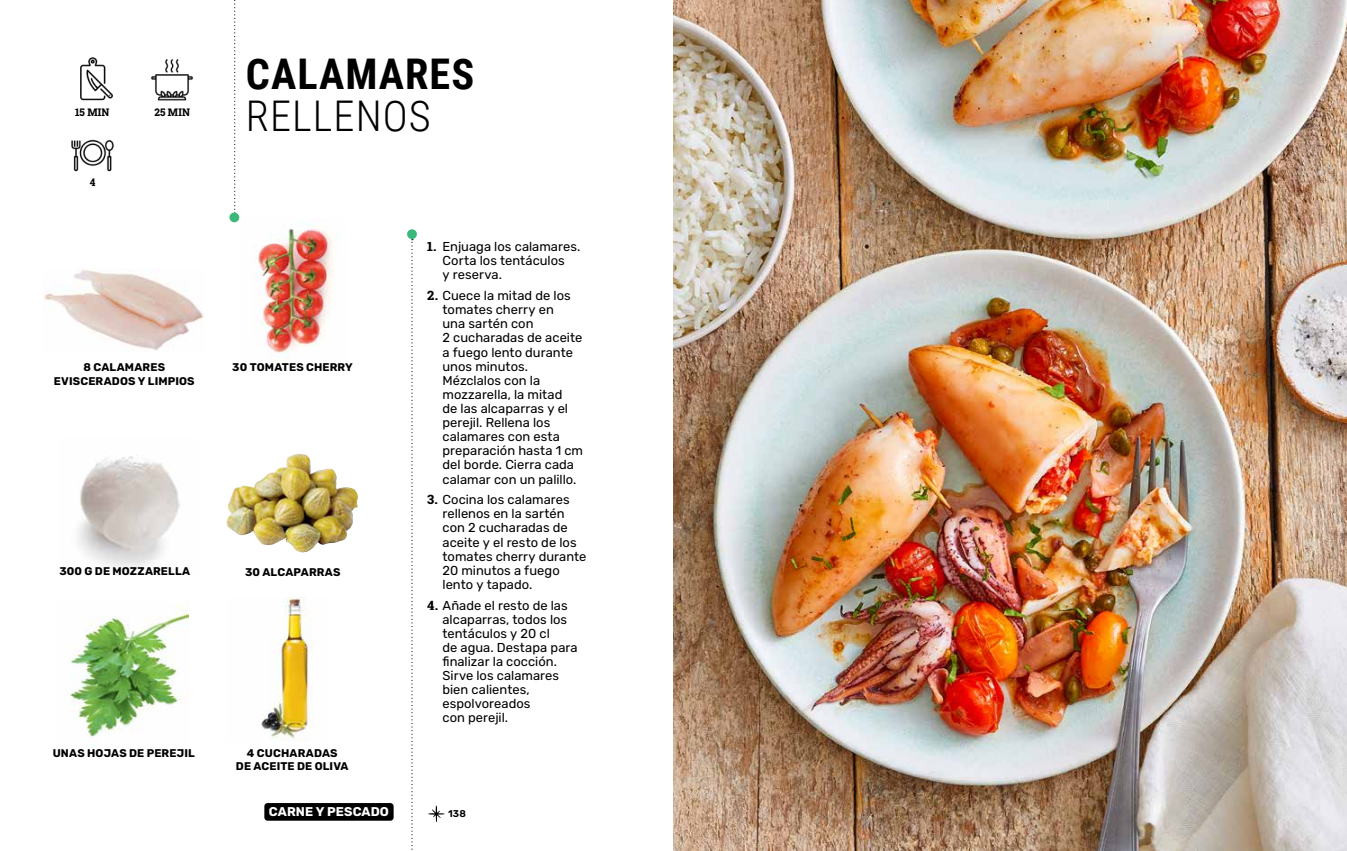
<style>
.page{position:relative;width:1347px;height:851px;background:#fff}
.page>*{position:absolute;margin:0;border:0;box-sizing:border-box;transform-origin:0 0}
.t1{font:700 42.25px "Roboto Condensed";letter-spacing:.025em;color:#000}
.t2{font:300 42.25px "Roboto Condensed";letter-spacing:.025em;color:#000}
.t3{font:12.88px/14.1px "Rubik";color:#000}
.t4{font:700 12.75px "Rubik";letter-spacing:.005em;color:#fff}
.t5{font:700 11.12px/13.5px "Rubik";letter-spacing:.01em;color:#000;text-align:center}
.t6{font:800 10.62px "Roboto Slab";letter-spacing:.02em;color:#000;scale:.95 1}
.t7{font:600 9.75px "Rubik";color:#000}
.s1{font-family:"Roboto Slab";font-weight:800}
</style>
<div class="page">
<img style="left:78px;top:455px;width:102px;height:113px">
<img style="left:261px;top:597px;width:52px;height:143px">
<img style="left:254px;top:225px;width:79px;height:136px">
<img style="left:70px;top:605px;width:118px;height:132px">
<img style="left:43px;top:270px;width:160px;height:81px">
<img style="left:226px;top:453px;width:132px;height:99px">
<svg style="left:234px;top:0;width:2px;height:210px"></svg>
<svg style="left:411px;top:239px;width:2px;height:611px"></svg>
<div style="left:229px;top:212px;width:10px;height:10px;background:#3bb87c;border-radius:50%"></div>
<div style="left:407px;top:229px;width:10px;height:10px;background:#3bb87c;border-radius:50%"></div>
<img style="left:673px;top:0;width:673px;height:850px">
<img style="left:71px;top:139px;width:43px;height:33px">
<img style="left:151px;top:59px;width:42px;height:42px">
<img style="left:80px;top:57px;width:33px;height:44px">
<svg style="left:428px;top:805px;width:16px;height:16px"></svg>
<div style="left:264px;top:802px;width:129px;height:18px;background:#000;border-radius:3px"></div>
<p class="t6" style="left:75px;top:105px;width:38px">15 MIN</p>
<p class="t6" style="left:154px;top:105px;width:39px">25 MIN</p>
<p class="t6" style="left:90px;top:174px;width:7px">4</p>
<h1 class="t1" style="left:246px;top:44px;width:230px">CALAMARES</h1>
<h1 class="t2" style="left:246px;top:86px;width:186px">RELLENOS</h1>
<p class="t5" style="left:84px;top:361px;width:83px">8 CALAMARES</p>
<p class="t5" style="left:232px;top:361px;width:122px">30 TOMATES CHERRY</p>
<p class="t5" style="left:54px;top:374px;width:142px">EVISCERADOS Y LIMPIOS</p>
<p class="t5" style="left:59px;top:564px;width:132px">300 G DE MOZZARELLA</p>
<p class="t5" style="left:245px;top:565px;width:97px">30 ALCAPARRAS</p>
<p class="t5" style="left:53px;top:746px;width:143px">UNAS HOJAS DE PEREJIL</p>
<p class="t5" style="left:236px;top:746px;width:114px">4 CUCHARADAS<br>DE ACEITE DE OLIVA</p>
<p class="t3" style="left:442px;top:240px;width:139px;text-indent:-15px"><span class="s1">1.</span> Enjuaga los calamares.<br>Corta los tentáculos<br>y reserva.</p>
<p class="t3" style="left:442px;top:289px;width:142px;text-indent:-15px"><span class="s1">2.</span> Cuece la mitad de los tomates cherry en<br>una sartén con<br>2 cucharadas de aceite a fuego lento durante unos minutos.<br>Mézclalos con la mozzarella, la mitad<br>de las alcaparras y el perejil. Rellena los calamares con esta preparación hasta 1 cm del borde. Cierra cada calamar con un palillo.</p>
<p class="t3" style="left:442px;top:493px;width:145px;text-indent:-15px"><span class="s1">3.</span> Cocina los calamares rellenos en la sartén con 2 cucharadas de aceite y el resto de los tomates cherry durante<br>20 minutos a fuego lento y tapado.</p>
<p class="t3" style="left:442px;top:598px;width:137px;text-indent:-15px"><span class="s1">4.</span> Añade el resto de las alcaparras, todos los tentáculos y 20 cl<br>de agua. Destapa para finalizar la cocción.<br>Sirve los calamares bien calientes, espolvoreados<br>con perejil.</p>
<p class="t4" style="left:269px;top:804px;width:122px">CARNE Y PESCADO</p>
<p class="t7" style="left:448px;top:808px;width:19px">138</p>
</div>
